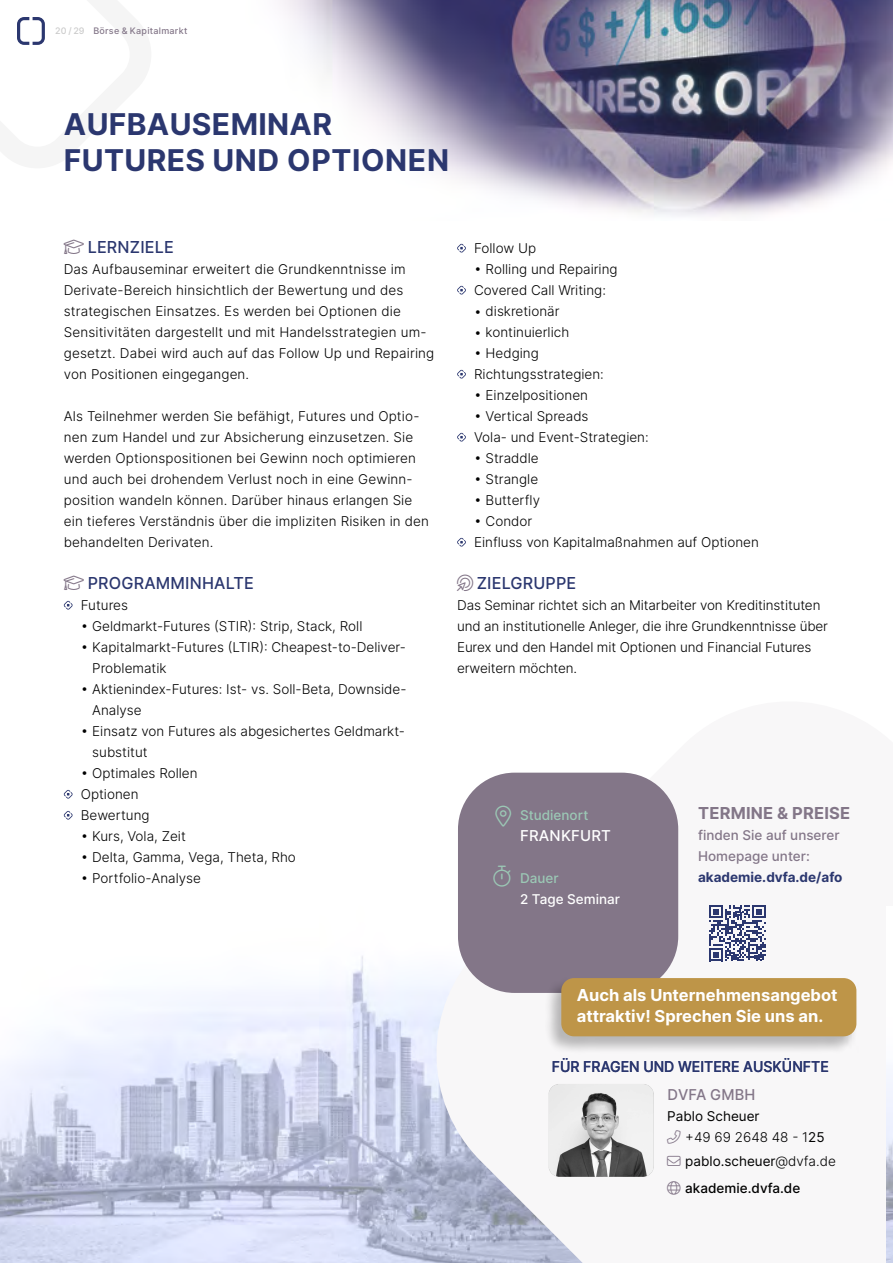
<style>
.page{position:relative;width:893px;height:1263px;background:#fff}
.page>*{position:absolute;margin:0;border:0;box-sizing:border-box;transform-origin:0 0}
.Headline_20pt{font:700 30px/36px "Inter";letter-spacing:.01em;color:#2b376f}
.t1{font:700 16.5px/21px "Inter";color:#fff}
.Text_title{font:500 16.5px "Inter";letter-spacing:.01em;color:#2b376f}
.Fließtext{font:700 16.5px "Inter";letter-spacing:.01em;color:#837688}
.Text_title-2{font:500 15px "Inter";color:#2b376f;scale:.94 1}
.Fließtext-2{font:500 15px "Inter";letter-spacing:.01em;color:#fff}
.Fließtext-3{font:500 15px "Inter";letter-spacing:.01em;color:#837688}
.Fließtext-4{font:300 13.5px/21px "Inter";color:#000}
.Fließtext-5{font:13.5px/20.7px "Inter";color:#000}
.Fließtext-6{font:500 13.5px/21px "Inter";color:#837688}
.Fließtext-7{font:700 13.5px "Inter";color:#2b376f}
.Fließtext-8{font:500 13.5px/21px "Inter";color:#fff}
.Fließtext-9{font:500 13.5px "Inter";color:#000}
.Fließtext-10{font:500 13.5px "Inter";color:#9bc8b5}
.t2{font:500 9px "Inter";letter-spacing:.03em;color:#837688}
.s1{color:#cbcbcb}
.s2{color:#9bc8b5}
.s3{font-weight:300}
.s4{color:#837688}
</style>
<div class="page">
<img style="left:0;top:956px;width:422px;height:307px">
<svg style="left:422px;top:772px;width:465px;height:491px"></svg>
<img style="left:280px;top:0;width:613px;height:216px">
<div style="left:458px;top:773px;width:220px;height:220px;background:#837688;border-radius:57px"></div>
<svg style="left:709px;top:905px;width:57px;height:56px"></svg>
<svg style="left:64px;top:601px;width:9px;height:9px"></svg>
<svg style="left:64px;top:790px;width:9px;height:9px"></svg>
<svg style="left:64px;top:811px;width:9px;height:9px"></svg>
<svg style="left:457px;top:244px;width:9px;height:9px"></svg>
<svg style="left:457px;top:286px;width:9px;height:9px"></svg>
<svg style="left:457px;top:370px;width:9px;height:9px"></svg>
<svg style="left:457px;top:433px;width:9px;height:9px"></svg>
<svg style="left:457px;top:538px;width:9px;height:9px"></svg>
<div style="left:544px;top:977px;width:314px;height:77px;background:#000;opacity:.26"></div>
<div style="left:561px;top:978px;width:295px;height:58px;background:#be9548;border-radius:13px"></div>
<img style="left:887px;top:1073px;width:6px;height:190px">
<svg style="left:17px;top:17px;width:28px;height:28px"></svg>
<img style="left:545px;top:1083px;width:114px;height:97px">
<svg style="left:667px;top:1130px;width:14px;height:14px"></svg>
<svg style="left:667px;top:1181px;width:14px;height:14px"></svg>
<p class="t2" style="left:55px;top:24px;width:134px"><span class="s1">20 / 29</span> Börse &amp; Kapitalmarkt</p>
<p class="Headline_20pt" style="left:64px;top:105px;width:387px">AUFBAUSEMINAR<br>FUTURES UND OPTIONEN</p>
<p class="Text_title" style="left:88px;top:235px;width:88px">LERNZIELE</p>
<p class="Fließtext-4" style="left:64px;top:259px;width:372px">Das Aufbauseminar erweitert die Grundkenntnisse im Derivate-Bereich hinsichtlich der Bewertung und des strategischen Einsatzes. Es werden bei Optionen die Sensitivitäten dargestellt und mit Handelsstrategien um&shy;gesetzt. Dabei wird auch auf das Follow Up und Repairing von Positionen eingegangen.</p>
<p class="Fließtext-4" style="left:64px;top:406px;width:367px">Als Teilnehmer werden Sie befähigt, Futures und Optio&shy;nen zum Handel und zur Absicherung einzusetzen. Sie werden Optionspositionen bei Gewinn noch optimieren und auch bei drohendem Verlust noch in eine Gewinn&shy;position wandeln können. Darüber hinaus erlangen Sie ein tieferes Verständnis über die impliziten Risiken in den behandelten Derivaten.</p>
<p class="Text_title" style="left:88px;top:571px;width:168px">PROGRAMMINHALTE</p>
<p class="Fließtext-4" style="left:81px;top:595px;width:49px">Futures</p>
<p class="Fließtext-4" style="left:81px;top:616px;width:283px">• Geldmarkt-Futures (STIR): Strip, Stack, Roll</p>
<p class="Fließtext-4" style="left:92px;top:637px;width:315px;text-indent:-11px">• Kapitalmarkt-Futures (LTIR): Cheapest-to-Deliver-<br>Problematik</p>
<p class="Fließtext-4" style="left:92px;top:679px;width:316px;text-indent:-11px">• Aktienindex-Futures: Ist- vs. Soll-Beta, Downside-<br>Analyse</p>
<p class="Fließtext-4" style="left:81px;top:721px;width:326px">• Einsatz von Futures als abgesichertes Geldmarkt-</p>
<p class="Fließtext-4" style="left:92px;top:742px;width:57px">substitut</p>
<p class="Fließtext-4" style="left:81px;top:763px;width:118px">• Optimales Rollen</p>
<p class="Fließtext-4" style="left:81px;top:784px;width:59px">Optionen</p>
<p class="Fließtext-4" style="left:81px;top:805px;width:70px">Bewertung</p>
<p class="Fließtext-4" style="left:81px;top:826px;width:107px">• Kurs, Vola, Zeit</p>
<p class="Fließtext-4" style="left:81px;top:847px;width:217px">• Delta, Gamma, Vega, Theta, Rho</p>
<p class="Fließtext-4" style="left:81px;top:868px;width:122px">• Portfolio-Analyse</p>
<p class="Fließtext-4" style="left:474px;top:238px;width:64px">Follow Up</p>
<p class="Fließtext-4" style="left:474px;top:259px;width:145px">• Rolling und Repairing</p>
<p class="Fließtext-4" style="left:474px;top:280px;width:133px">Covered Call Writing:</p>
<p class="Fließtext-4" style="left:474px;top:301px;width:87px">• diskretionär</p>
<p class="Fließtext-4" style="left:474px;top:322px;width:97px">• kontinuierlich</p>
<p class="Fließtext-4" style="left:474px;top:343px;width:66px">• Hedging</p>
<p class="Fließtext-4" style="left:474px;top:364px;width:131px">Richtungsstrategien:</p>
<p class="Fließtext-4" style="left:474px;top:385px;width:115px">• Einzelpositionen</p>
<p class="Fließtext-4" style="left:474px;top:406px;width:116px">• Vertical Spreads</p>
<p class="Fließtext-4" style="left:474px;top:427px;width:176px">Vola- und Event-Strategien:</p>
<p class="Fließtext-4" style="left:474px;top:448px;width:66px">• Straddle</p>
<p class="Fließtext-4" style="left:474px;top:469px;width:66px">• Strangle</p>
<p class="Fließtext-4" style="left:474px;top:490px;width:67px">• Butterfly</p>
<p class="Fließtext-4" style="left:474px;top:511px;width:60px">• Condor</p>
<p class="Fließtext-4" style="left:474px;top:532px;width:286px">Einfluss von Kapitalmaßnahmen auf Optionen</p>
<p class="Text_title" style="left:477px;top:571px;width:101px">ZIELGRUPPE</p>
<p class="Fließtext-4" style="left:457px;top:595px;width:372px">Das Seminar richtet sich an Mitarbeiter von Kreditinstituten und an institutionelle Anleger, die ihre Grundkenntnisse über Eurex und den Handel mit Optionen und Financial Futures erweitern möchten.</p>
<p class="Fließtext-10" style="left:520px;top:805px;width:70px">Studienort</p>
<p class="Fließtext-2" style="left:520px;top:825px;width:92px">FRANKFURT</p>
<p class="Fließtext-8" style="left:520px;top:868px;width:101px"><span class="s2">Dauer<br></span>2 Tage Seminar</p>
<p class="Fließtext" style="left:698px;top:800px;width:154px">TERMINE &amp; PREISE</p>
<p class="Fließtext-6" style="left:698px;top:824px;width:143px">finden Sie auf unserer<br>Homepage unter:</p>
<p class="Fließtext-7" style="left:698px;top:867px;width:146px">akademie.dvfa.de/afo</p>
<p class="t1" style="left:577px;top:984px;width:262px">Auch als Unternehmensangebot attraktiv! Sprechen Sie uns an.</p>
<p class="Text_title-2" style="left:552px;top:1056px;width:296px">FÜR FRAGEN UND WEITERE AUSKÜNFTE</p>
<p class="Fließtext-3" style="left:667px;top:1084px;width:90px">DVFA GMBH</p>
<p class="Fließtext-5" style="left:685px;top:1106px;width:141px;text-indent:-18px">Pablo Scheuer<br><span class="s3">+49 69 2648 48 - 1</span>25</p>
<p class="Fließtext-5" style="left:667px;top:1150px;width:170px"><span class="s4">→</span> pablo.scheuer<span class="s3">@dvfa.de</span></p>
<p class="Fließtext-9" style="left:685px;top:1178px;width:117px">akademie.dvfa.de</p>
</div>
